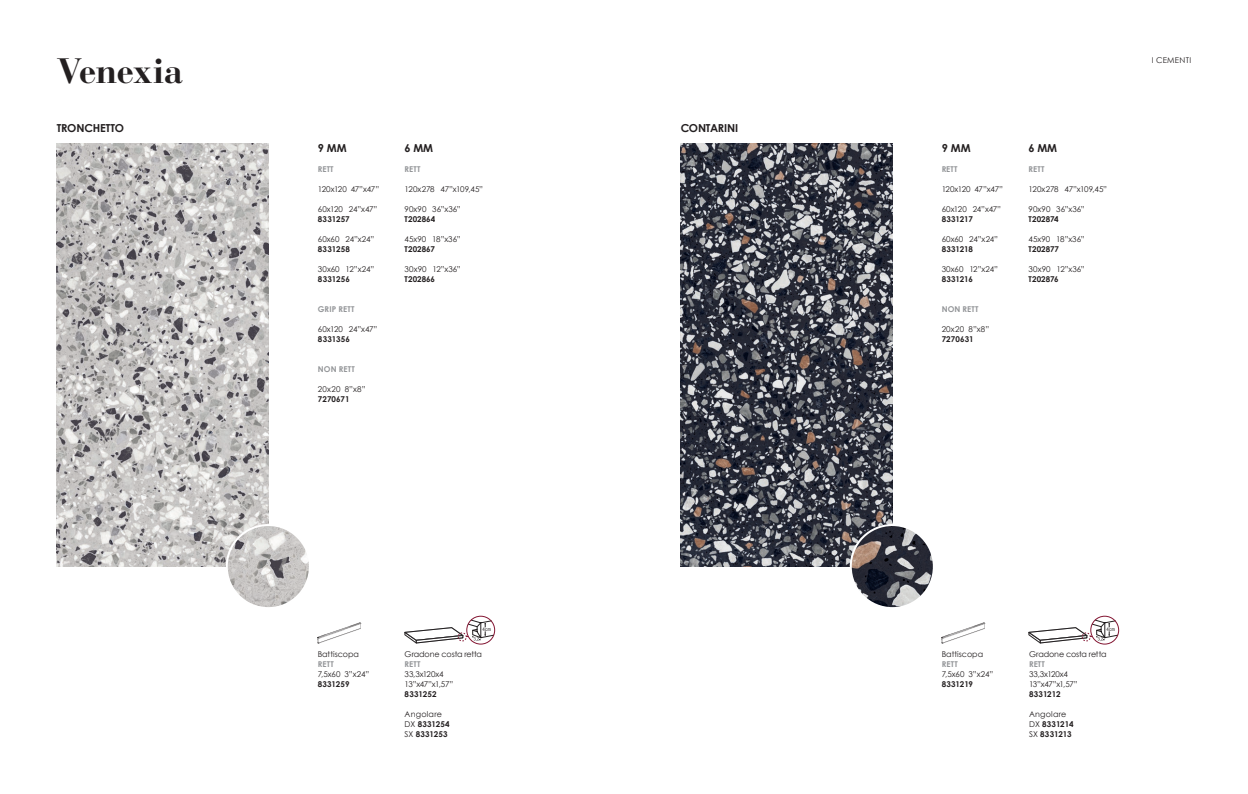
<style>
.page{position:relative;width:1248px;height:794px;background:#fff}
.page>*{position:absolute;margin:0;border:0;box-sizing:border-box;transform-origin:0 0}
.t1{font:700 35px "Bauer Bodoni Std";letter-spacing:-.02em;color:#231f20}
.t2{font:700 11px "Century Gothic";letter-spacing:-.01em;color:#231f20}
.t3{font:8px "Century Gothic";letter-spacing:-.005em;color:#231f20}
.t4{font:700 8px/10px "Century Gothic";letter-spacing:.01em;color:#231f20}
.t5{font:700 8px "Century Gothic";letter-spacing:.01em;color:#939598}
.t6{font:8px/10px "Century Gothic";letter-spacing:-.035em;color:#231f20}
.t7{font:8px "Century Gothic";letter-spacing:-.04em;color:#231f20}
.t8{font:8px "Century Gothic";letter-spacing:.035em;color:#231f20}
.t9{font:700 8px "Century Gothic";letter-spacing:.03em;color:#231f20}
.t10{font:condensed 5px "Helvetica Neue LT Std";color:#231f20}
.s1{font-weight:400}
</style>
<div class="page">
<img style="left:57px;top:144px;width:211px;height:422px">
<img style="left:680px;top:144px;width:212px;height:422px">
<img style="left:227px;top:525px;width:83px;height:83px;border-radius:42px">
<div style="left:226px;top:524px;width:85px;height:85px;border:2px solid #fff;border-radius:50%"></div>
<img style="left:850px;top:525px;width:83px;height:83px;border-radius:42px">
<div style="left:849px;top:524px;width:85px;height:85px;border:2px solid #fff;border-radius:50%"></div>
<svg style="left:317px;top:622px;width:45px;height:22px"></svg>
<svg style="left:941px;top:622px;width:44px;height:22px"></svg>
<svg style="left:404px;top:620px;width:90px;height:23px"></svg>
<div style="left:466px;top:616px;width:29px;height:28px;border:1px solid #831532;border-radius:50%"></div>
<svg style="left:1028px;top:620px;width:89px;height:23px"></svg>
<div style="left:1090px;top:616px;width:28px;height:28px;border:1px solid #831532;border-radius:50%"></div>
<h1 class="t1" style="left:57px;top:50px;width:128px">Venexia</h1>
<p class="t8" style="left:1151px;top:55px;width:41px">I CEMENTI</p>
<h2 class="t2" style="left:57px;top:121px;width:69px">TRONCHETTO</h2>
<h2 class="t2" style="left:680px;top:121px;width:59px">CONTARINI</h2>
<h2 class="t2" style="left:318px;top:141px;width:30px">9 MM</h2>
<p class="t5" style="left:318px;top:164px;width:17px">RETT</p>
<p class="t7" style="left:318px;top:184px;width:63px">120x120 47”x47”</p>
<p class="t3" style="left:318px;top:204px;width:61px">60x120 24”x47”</p>
<p class="t4" style="left:318px;top:214px;width:33px">8331257</p>
<p class="t3" style="left:318px;top:234px;width:58px">60x60 24”x24”</p>
<p class="t9" style="left:318px;top:244px;width:34px">8331258</p>
<p class="t3" style="left:318px;top:264px;width:58px">30x60 12”x24”</p>
<p class="t4" style="left:318px;top:274px;width:33px">8331256</p>
<p class="t5" style="left:318px;top:304px;width:38px">GRIP RETT</p>
<p class="t3" style="left:318px;top:324px;width:61px">60x120 24”x47”</p>
<p class="t4" style="left:318px;top:334px;width:33px">8331356</p>
<p class="t5" style="left:318px;top:364px;width:38px">NON RETT</p>
<p class="t3" style="left:318px;top:384px;width:49px">20x20 8”x8”</p>
<p class="t4" style="left:318px;top:394px;width:33px">7270671</p>
<h2 class="t2" style="left:404px;top:141px;width:30px">6 MM</h2>
<p class="t5" style="left:404px;top:164px;width:17px">RETT</p>
<p class="t3" style="left:404px;top:184px;width:80px">120x278 47”x109,45”</p>
<p class="t3" style="left:404px;top:204px;width:58px">90x90 36”x36”</p>
<p class="t4" style="left:404px;top:214px;width:32px">T202864</p>
<p class="t3" style="left:404px;top:234px;width:57px">45x90 18”x36”</p>
<p class="t4" style="left:404px;top:244px;width:32px">T202867</p>
<p class="t3" style="left:404px;top:264px;width:58px">30x90 12”x36”</p>
<p class="t4" style="left:404px;top:274px;width:32px">T202866</p>
<h2 class="t2" style="left:941px;top:141px;width:30px">9 MM</h2>
<p class="t5" style="left:941px;top:164px;width:17px">RETT</p>
<p class="t7" style="left:941px;top:184px;width:63px">120x120 47”x47”</p>
<p class="t3" style="left:941px;top:204px;width:61px">60x120 24”x47”</p>
<p class="t4" style="left:941px;top:214px;width:33px">8331217</p>
<p class="t3" style="left:941px;top:234px;width:58px">60x60 24”x24”</p>
<p class="t4" style="left:941px;top:244px;width:33px">8331218</p>
<p class="t3" style="left:941px;top:264px;width:58px">30x60 12”x24”</p>
<p class="t4" style="left:941px;top:274px;width:33px">8331216</p>
<p class="t5" style="left:941px;top:304px;width:38px">NON RETT</p>
<p class="t3" style="left:941px;top:324px;width:49px">20x20 8”x8”</p>
<p class="t4" style="left:941px;top:334px;width:33px">7270631</p>
<h2 class="t2" style="left:1028px;top:141px;width:30px">6 MM</h2>
<p class="t5" style="left:1028px;top:164px;width:17px">RETT</p>
<p class="t3" style="left:1028px;top:184px;width:80px">120x278 47”x109,45”</p>
<p class="t3" style="left:1028px;top:204px;width:58px">90x90 36”x36”</p>
<p class="t4" style="left:1028px;top:214px;width:31px">T202874</p>
<p class="t3" style="left:1028px;top:234px;width:57px">45x90 18”x36”</p>
<p class="t4" style="left:1028px;top:244px;width:32px">T202877</p>
<p class="t3" style="left:1028px;top:264px;width:58px">30x90 12”x36”</p>
<p class="t4" style="left:1028px;top:274px;width:31px">T202876</p>
<p class="t3" style="left:317px;top:649px;width:43px">Battiscopa</p>
<p class="t5" style="left:317px;top:659px;width:18px">RETT</p>
<p class="t3" style="left:317px;top:669px;width:53px">7,5x60 3”x24”</p>
<p class="t4" style="left:317px;top:679px;width:33px">8331259</p>
<p class="t10" style="left:482px;top:626px;width:10px">4 cm</p>
<p class="t10" style="left:1106px;top:626px;width:10px">4 cm</p>
<p class="t3" style="left:404px;top:649px;width:79px">Gradone costa retta</p>
<p class="t5" style="left:404px;top:659px;width:17px">RETT</p>
<p class="t6" style="left:404px;top:669px;width:50px">33,3x120x4<br>13”x47”x1,57”</p>
<p class="t4" style="left:404px;top:689px;width:33px">8331252</p>
<p class="t4" style="left:404px;top:709px;width:47px"><span class="s1">Angolare<br>DX</span> 8331254<br><span class="s1">SX</span> 8331253</p>
<p class="t3" style="left:941px;top:649px;width:43px">Battiscopa</p>
<p class="t5" style="left:941px;top:659px;width:18px">RETT</p>
<p class="t3" style="left:941px;top:669px;width:53px">7,5x60 3”x24”</p>
<p class="t4" style="left:941px;top:679px;width:33px">8331219</p>
<p class="t3" style="left:1029px;top:649px;width:79px">Gradone costa retta</p>
<p class="t5" style="left:1029px;top:659px;width:17px">RETT</p>
<p class="t6" style="left:1029px;top:669px;width:50px">33,3x120x4<br>13”x47”x1,57”</p>
<p class="t4" style="left:1029px;top:689px;width:33px">8331212</p>
<p class="t4" style="left:1029px;top:709px;width:46px"><span class="s1">Angolare<br>DX</span> 8331214<br><span class="s1">SX</span> 8331213</p>
</div>
